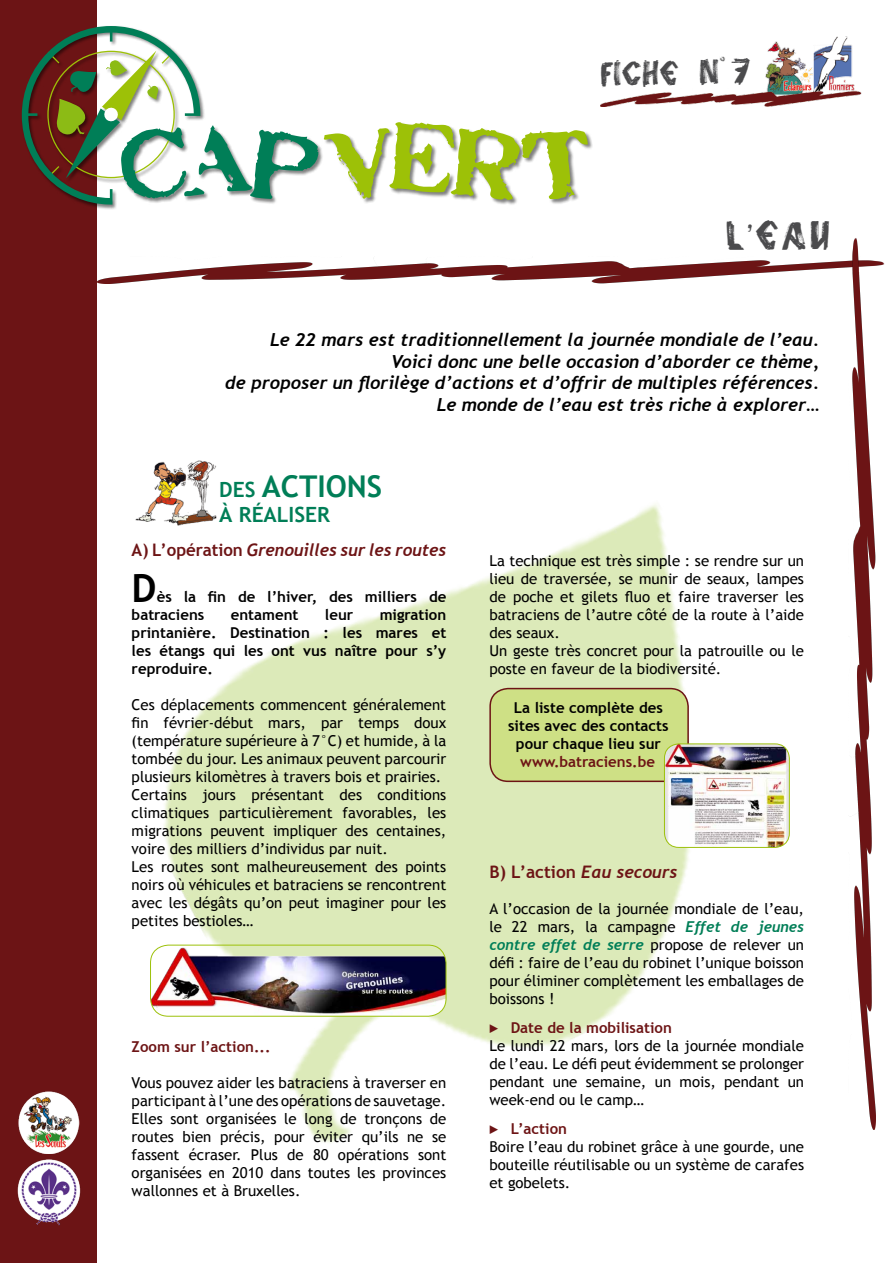
<style>
.page{position:relative;width:893px;height:1263px;background:#fff}
.page>*{position:absolute;margin:0;border:0;box-sizing:border-box;transform-origin:0 0}
.t1{font:700 39px "Trebuchet MS";color:#000}
.t2{font:36px "vtksanimal 2";color:#4b4b4d}
.t3{font:700 30px "Trebuchet MS";color:#007e57}
.t4{font:30px "vtksanimal 2";color:#4b4b4d}
.t5{font:700 21px "Trebuchet MS";color:#007e57}
.t6{font:italic 700 18px/21.6px "Trebuchet";color:#000;text-align:right}
.t7{font:italic 700 17.25px "Trebuchet";color:#6d1415}
.t8{font:700 17.25px "Trebuchet MS";color:#6d1415}
.t9{font:15px/18px "Trebuchet MS";color:#000}
.t10{font:700 15px/18px "Trebuchet MS";color:#000}
.t11{font:italic 700 15px "Trebuchet";color:#007e57}
.t12{font:700 15px "Trebuchet MS";color:#6d1415}
.s1{font-size:21px}
.s2{font-family:"Trebuchet MS";font-style:normal}
.s3{font-family:"Trebuchet";font-style:italic}
.s4{font-family:"Trebuchet";font-weight:700;font-style:italic;color:#007e57}
.s5{font-family:"Trebuchet MS";font-weight:400;font-style:normal;color:#000}
.s6{font-family:"Lucida Console";color:#6d1415}
.s7{font-weight:700;color:#6d1415}
</style>
<div class="page">
<img style="left:150px;top:504px;width:640px;height:639px">
<div style="left:0;top:0;width:97px;height:1263px;background:#6c1415"></div>
<div style="left:21px;top:25px;width:572px;height:185px;background:#fff"></div>
<svg style="left:324px;top:122px;width:264px;height:78px"></svg>
<svg style="left:22px;top:26px;width:296px;height:179px"></svg>
<img style="left:135px;top:460px;width:84px;height:69px">
<svg style="left:719px;top:56px;width:6px;height:5px"></svg>
<img style="left:766px;top:42px;width:47px;height:47px">
<img style="left:813px;top:37px;width:42px;height:52px">
<img style="left:98px;top:260px;width:787px;height:23px">
<img style="left:600px;top:89px;width:262px;height:18px">
<img style="left:18px;top:1091px;width:62px;height:62px">
<img style="left:17px;top:1159px;width:64px;height:67px">
<img style="left:848px;top:238px;width:28px;height:891px">
<img style="left:151px;top:945px;width:295px;height:71px">
<div style="left:150px;top:945px;width:296px;height:71px;border:1px solid #9dc10b;border-radius:18px"></div>
<div style="left:490px;top:689px;width:198px;height:92px;background:#cee085;border-radius:18px"></div>
<div style="left:489px;top:688px;width:200px;height:94px;border:2px solid #6d1415;border-radius:18px"></div>
<img style="left:664px;top:744px;width:125px;height:103px">
<div style="left:664px;top:744px;width:126px;height:104px;border:1px solid #9dc10b;border-radius:15px"></div>
<h3 class="t4" style="left:600px;top:55px;width:152px">FICHE N 7</h3>
<h2 class="t2" style="left:725px;top:213px;width:106px">L’EAU</h2>
<p class="t6" style="left:225px;top:329px;width:596px">Le 22 mars est traditionnellement la journée mondiale de l’eau.<br>Voici donc une belle occasion d’aborder ce thème,<br>de proposer un florilège d’actions et d’offrir de multiples références.<br>Le monde de l’eau est très riche à explorer…</p>
<h3 class="t3" style="left:219px;top:467px;width:164px"><span class="s1">DES</span> ACTIONS</h3>
<h3 class="t5" style="left:219px;top:501px;width:112px">À RÉALISER</h3>
<p class="t7" style="left:132px;top:539px;width:316px"><span class="s2">A) L’opération</span> Grenouilles sur les routes</p>
<h1 class="t1" style="left:132px;top:564px;width:27px">D</h1>
<p class="t10" style="left:132px;top:588px;width:316px;text-indent:25px">ès la fin de l’hiver, des milliers de batraciens</p>
<p class="t10" style="left:231px;top:606px;width:69px">entament</p>
<p class="t10" style="left:325px;top:606px;width:30px">leur</p>
<p class="t10" style="left:132px;top:606px;width:316px;text-align:justify;text-indent:248px">migration printanière. Destination : les mares et les étangs qui les ont vus naître pour s’y reproduire.</p>
<p class="t9" style="left:132px;top:696px;width:316px">Ces déplacements commencent généralement fin février-début mars, par temps doux (température supérieure à 7°C) et humide, à la tombée du jour. Les animaux peuvent parcourir plusieurs kilomètres à travers bois et prairies.<br>Certains jours présentant des conditions climatiques particulièrement favorables, les migrations peuvent impliquer des centaines, voire des milliers d’individus par nuit.<br>Les routes sont malheureusement des points noirs où véhicules et batraciens se rencontrent avec les dégâts qu’on peut imaginer pour les petites bestioles…</p>
<p class="t12" style="left:132px;top:1038px;width:140px">Zoom sur l’action...</p>
<p class="t9" style="left:132px;top:1074px;width:316px;text-align:justify">Vous pouvez aider les batraciens à traverser en participant à l’une des opérations de sauvetage.<br>Elles sont organisées le long de tronçons de routes bien précis, pour éviter qu’ils ne se fassent écraser. Plus de 80 opérations sont organisées en 2010 dans toutes les provinces wallonnes et à Bruxelles.</p>
<p class="t9" style="left:489px;top:552px;width:316px">La technique est très simple : se rendre sur un lieu de traversée, se munir de seaux, lampes de poche et gilets fluo et faire traverser les batraciens de l’autre côté de la route à l’aide des seaux.<br>Un geste très concret pour la patrouille ou le poste en faveur de la biodiversité.</p>
<p class="t10" style="left:508px;top:699px;width:162px;text-align:center">La liste complète des sites avec des contacts pour chaque lieu sur</p>
<p class="t12" style="left:520px;top:752px;width:136px">www.batraciens.be</p>
<p class="t8" style="left:489px;top:861px;width:190px">B) L’action <span class="s3">Eau secours</span></p>
<p class="t9" style="left:489px;top:900px;width:316px">A l’occasion de la journée mondiale de l’eau, le 22 mars, la campagne <span class="s4">Effet de jeunes</span></p>
<p class="t11" style="left:489px;top:936px;width:316px">contre effet de serre <span class="s5">propose de relever un</span></p>
<p class="t9" style="left:489px;top:954px;width:316px;text-align:justify">défi : faire de l’eau du robinet l’unique boisson pour éliminer complètement les emballages de boissons !</p>
<p class="t9" style="left:489px;top:1019px;width:316px"><span class="s6">►</span> <span class="s7">Date de la mobilisation<br></span>Le lundi 22 mars, lors de la journée mondiale de l’eau. Le défi peut évidemment se prolonger pendant une semaine, un mois, pendant un week-end ou le camp…</p>
<p class="t9" style="left:489px;top:1120px;width:316px"><span class="s6">►</span> <span class="s7">L’action<br></span>Boire l’eau du robinet grâce à une gourde, une bouteille réutilisable ou un système de carafes et gobelets.</p>
</div>
